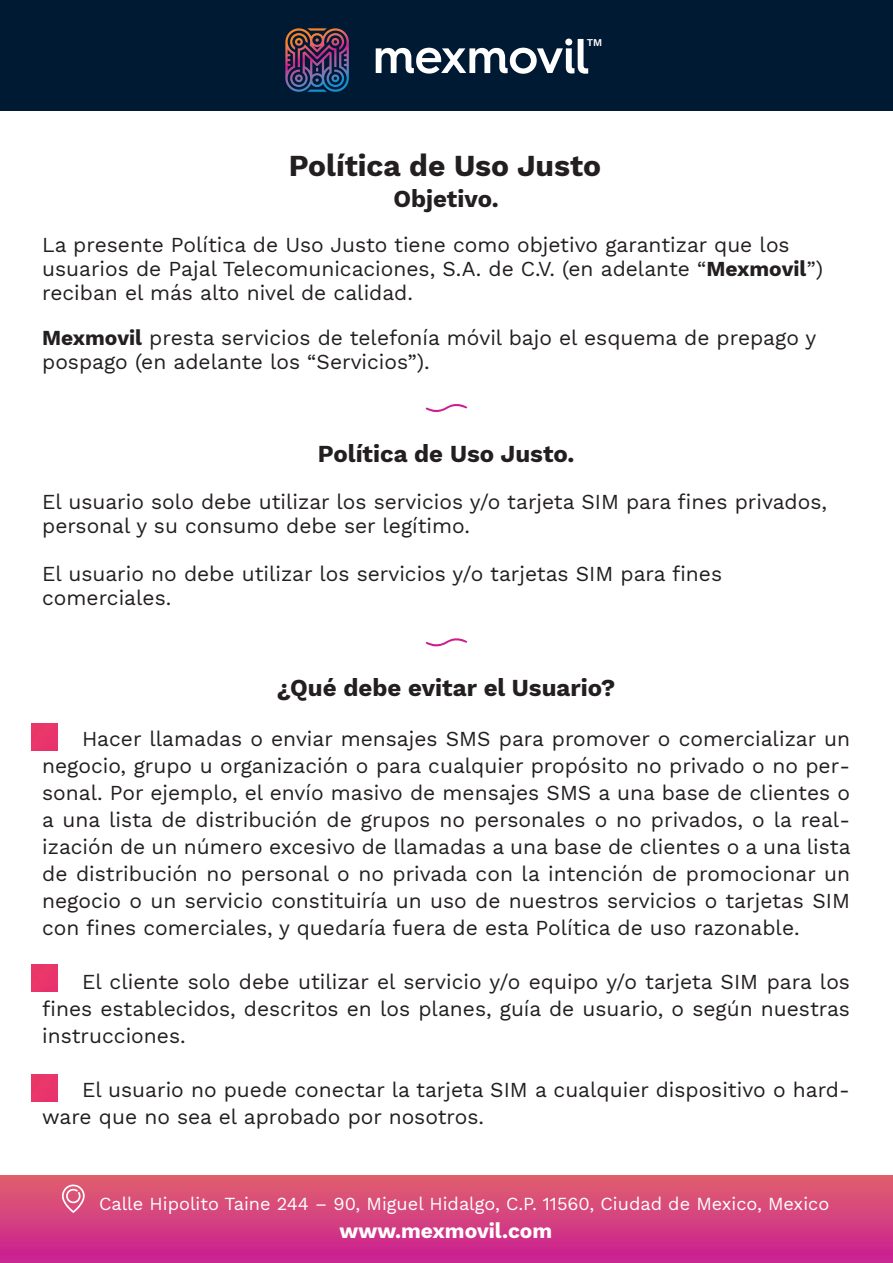
<style>
.page{position:relative;width:893px;height:1263px;background:#fff}
.page>*{position:absolute;margin:0;border:0;box-sizing:border-box;transform-origin:0 0}
.t1{font:700 30px "Work Sans";color:#231f20}
.t2{font:700 24px "Work Sans";color:#231f20}
.t3{font:21px/27px "Work Sans";color:#231f20}
.t4{font:700 21px "Work Sans";color:#fff}
.t5{font:18.15px "Work Sans";color:#fff}
.t6{font:600 10.2px "Work Sans";color:#fff}
.s1{font-weight:700}
</style>
<div class="page">
<div style="left:0;top:0;width:893px;height:111px;background:#001a34"></div>
<svg style="left:376px;top:39px;width:212px;height:35px"></svg>
<img style="left:285px;top:28px;width:64px;height:64px">
<div style="left:0;top:1175px;width:893px;height:88px;background:linear-gradient(to bottom,#e0616d,#c92092)"></div>
<svg style="left:62px;top:1184px;width:23px;height:29px"></svg>
<img style="left:32px;top:724px;width:26px;height:26px">
<img style="left:32px;top:965px;width:26px;height:26px">
<img style="left:32px;top:1075px;width:26px;height:26px">
<svg style="left:426px;top:638px;width:41px;height:8px"></svg>
<svg style="left:426px;top:404px;width:41px;height:8px"></svg>
<p class="t6" style="left:587px;top:34px;width:17px">TM</p>
<h1 class="t1" style="left:289px;top:143px;width:314px">Política de Uso Justo</h1>
<p class="t2" style="left:394px;top:181px;width:107px">Objetivo.</p>
<p class="t3" style="left:42px;top:232px;width:782px;line-height:24px">La presente Política de Uso Justo tiene como objetivo garantizar que los usuarios de Pajal Telecomunicaciones, S.A. de C.V. (en adelante “<span class="s1">Mexmovil</span>”) reciban el más alto nivel de calidad.</p>
<p class="t3" style="left:42px;top:325px;width:776px;line-height:24px"><span class="s1">Mexmovil</span> presta servicios de telefonía móvil bajo el esquema de prepago y pospago (en adelante los “Servicios”).</p>
<p class="t2" style="left:318px;top:436px;width:258px">Política de Uso Justo.</p>
<p class="t3" style="left:42px;top:489px;width:786px;line-height:24px">El usuario solo debe utilizar los servicios y/o tarjeta SIM para fines privados, personal y su consumo debe ser legítimo.</p>
<p class="t3" style="left:42px;top:561px;width:681px;line-height:24px">El usuario no debe utilizar los servicios y/o tarjetas SIM para fines comerciales.</p>
<p class="t2" style="left:277px;top:670px;width:340px">¿Qué debe evitar el Usuario?</p>
<p class="t3" style="left:42px;top:724px;width:810px;text-align:justify">▪ Hacer llamadas o enviar mensajes SMS para promover o comercializar un negocio, grupo u organización o para cualquier propósito no privado o no per&shy;sonal. Por ejemplo, el envío masivo de mensajes SMS a una base de clientes o a una lista de distribución de grupos no personales o no privados, o la real&shy;ización de un número excesivo de llamadas a una base de clientes o a una lista de distribución no personal o no privada con la intención de promocionar un negocio o un servicio constituiría un uso de nuestros servicios o tarjetas SIM con fines comerciales, y quedaría fuera de esta Política de uso razonable.</p>
<p class="t3" style="left:42px;top:967px;width:809px;text-align:justify">▪ El cliente solo debe utilizar el servicio y/o equipo y/o tarjeta SIM para los fines establecidos, descritos en los planes, guía de usuario, o según nuestras instrucciones.</p>
<p class="t3" style="left:42px;top:1075px;width:809px">▪ El usuario no puede conectar la tarjeta SIM a cualquier dispositivo o hard&shy;ware que no sea el aprobado por nosotros.</p>
<p class="t5" style="left:99px;top:1190px;width:732px">Calle Hipolito Taine 244 – 90, Miguel Hidalgo, C.P. 11560, Ciudad de Mexico, Mexico</p>
<p class="t4" style="left:340px;top:1214px;width:214px">www.mexmovil.com</p>
</div>
